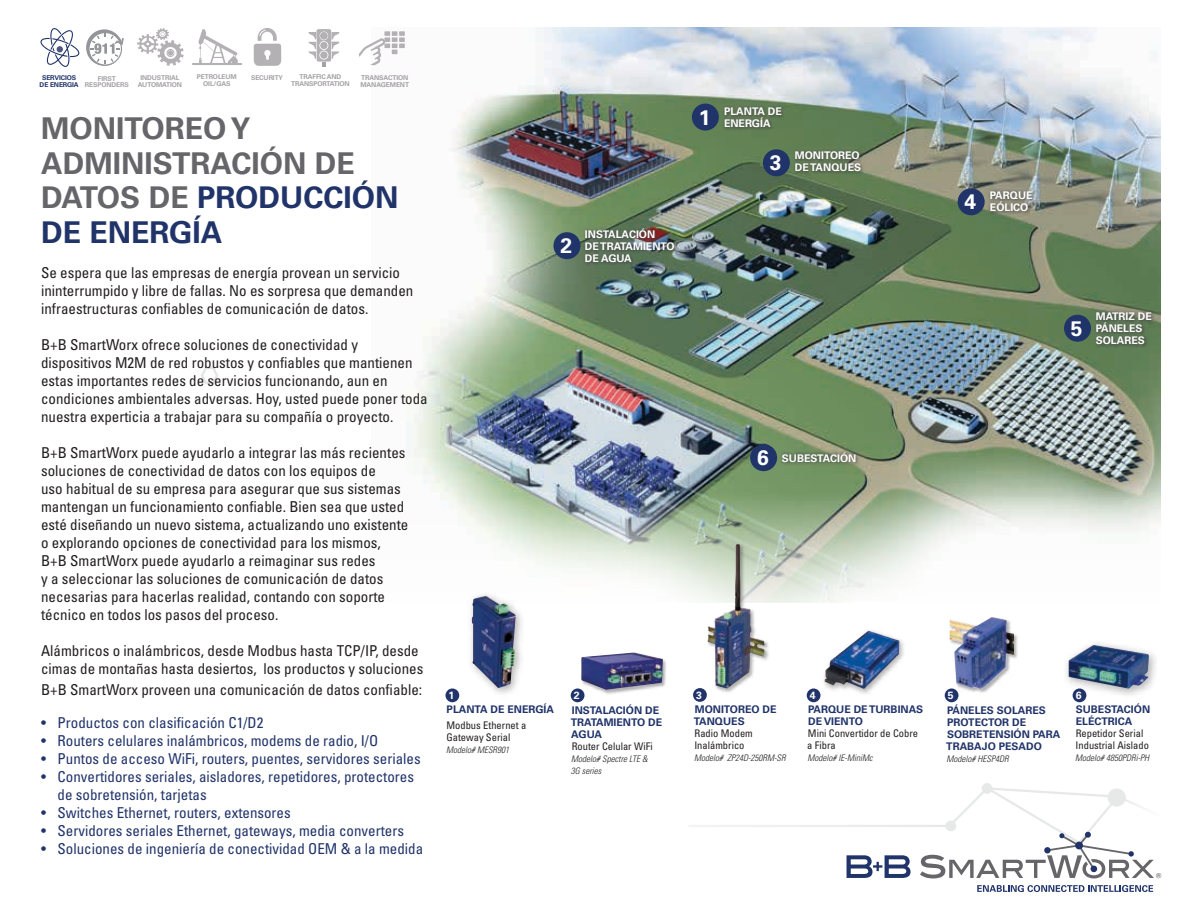
<style>
.page{position:relative;width:1188px;height:918px;background:#fff}
.page>*{position:absolute;margin:0;border:0;box-sizing:border-box;transform-origin:0 0}
.t1{font:700 30px/34.5px "Univers LT Std";color:#66666a}
.t2{font:700 21px "Univers LT Std";color:#fff}
.t3{font:condensed 15px/18px "Univers LT Std";color:#231f20}
.t4{font:condensed 15px/18px "Univers LT Std";color:#21346a}
.t5{font:700 10.5px/12px "Univers LT Std";color:#21346a}
.t6{font:condensed 10.5px/12px "Univers LT Std";color:#231f20}
.t7{font:700 10.5px/12px "Univers LT Std";color:#fff}
.t8{font:italic 300 condensed 9px/12px "Univers LT Std";color:#231f20}
.t9{font:700 6.6px/6.9px "Univers LT Std";letter-spacing:-.015em;color:#a5a2a5;text-align:center}
.t10{font:700 6.6px "Univers LT Std";letter-spacing:-.015em;color:#21346a}
.s1{color:#21346a}
</style>
<div class="page">
<img style="left:372px;top:27px;width:789px;height:575px">
<svg style="left:201px;top:367px;width:17px;height:17px"></svg>
<div style="left:692px;top:104px;width:27px;height:27px;background:#21346a;border-radius:50%"></div>
<div style="left:750px;top:444px;width:27px;height:27px;background:#21346a;border-radius:50%"></div>
<div style="left:763px;top:149px;width:27px;height:27px;background:#21346a;border-radius:50%"></div>
<div style="left:958px;top:188px;width:27px;height:27px;background:#21346a;border-radius:50%"></div>
<div style="left:1064px;top:315px;width:27px;height:27px;background:#21346a;border-radius:50%"></div>
<div style="left:466px;top:590px;width:60px;height:108px;background:#231f20;opacity:.35"></div>
<img style="left:472px;top:596px;width:44px;height:92px">
<div style="left:707px;top:543px;width:63px;height:151px;background:#231f20;opacity:.35"></div>
<img style="left:707px;top:544px;width:58px;height:145px">
<div style="left:1063px;top:639px;width:96px;height:60px;background:#231f20;opacity:.35"></div>
<img style="left:1069px;top:645px;width:80px;height:44px">
<div style="left:949px;top:617px;width:70px;height:77px;background:#231f20;opacity:.35"></div>
<img style="left:950px;top:617px;width:64px;height:72px">
<div style="left:581px;top:652px;width:86px;height:42px;background:#231f20;opacity:.35"></div>
<img style="left:581px;top:652px;width:82px;height:38px">
<div style="left:822px;top:628px;width:84px;height:68px;background:#231f20;opacity:.35"></div>
<img style="left:825px;top:631px;width:74px;height:58px">
<svg style="left:40px;top:28px;width:39px;height:39px"></svg>
<div style="left:982px;top:783px;width:10px;height:11px;background:#e7e8e8;border-radius:50%"></div>
<svg style="left:977px;top:885px;width:176px;height:7px"></svg>
<svg style="left:847px;top:855px;width:64px;height:23px"></svg>
<hr style="left:688px;top:825px;width:263px;height:2px;background:#e7e8e8">
<svg style="left:920px;top:785px;width:242px;height:93px"></svg>
<div style="left:554px;top:232px;width:26px;height:27px;background:#21346a;border-radius:50%"></div>
<svg style="left:309px;top:29px;width:30px;height:37px"></svg>
<svg style="left:137px;top:28px;width:47px;height:38px"></svg>
<svg style="left:192px;top:29px;width:50px;height:36px"></svg>
<svg style="left:254px;top:28px;width:27px;height:38px"></svg>
<svg style="left:359px;top:31px;width:46px;height:34px"></svg>
<svg style="left:86px;top:29px;width:38px;height:37px"></svg>
<div style="left:578px;top:222px;width:103px;height:47px;background:#807f83;opacity:.55"></div>
<div style="left:718px;top:100px;width:70px;height:34px;background:#807f83;opacity:.55"></div>
<div style="left:775px;top:445px;width:88px;height:24px;background:#807f83;opacity:.55"></div>
<div style="left:788px;top:144px;width:79px;height:34px;background:#807f83;opacity:.55"></div>
<div style="left:1089px;top:305px;width:69px;height:46px;background:#807f83;opacity:.55"></div>
<div style="left:984px;top:184px;width:55px;height:34px;background:#807f83;opacity:.55"></div>
<div style="left:445px;top:688px;width:14px;height:14px;background:#21346a;border-radius:50%"></div>
<div style="left:571px;top:688px;width:13px;height:14px;background:#21346a;border-radius:50%"></div>
<div style="left:693px;top:688px;width:14px;height:14px;background:#21346a;border-radius:50%"></div>
<div style="left:807px;top:688px;width:13px;height:14px;background:#21346a;border-radius:50%"></div>
<div style="left:945px;top:688px;width:13px;height:14px;background:#21346a;border-radius:50%"></div>
<div style="left:1073px;top:688px;width:13px;height:14px;background:#21346a;border-radius:50%"></div>
<p class="t9" style="left:197px;top:74px;width:41px">PETROLEUM<br>OI L/GAS</p>
<p class="t9" style="left:291px;top:73px;width:60px">TRAFFIC AND<br>TRANSPORTATION</p>
<p class="t9" style="left:98px;top:75px;width:11px">FIRST</p>
<p class="t9" style="left:251px;top:74px;width:33px">SECURITY</p>
<p class="t9" style="left:138px;top:74px;width:46px">INDUSTRIAL<br>AUTOMATION</p>
<p class="t9" style="left:360px;top:75px;width:50px;text-align:left">TRANSACTION<br>MANAGEMENT</p>
<p class="t10" style="left:42px;top:74px;width:6px">SER</p>
<p class="t10" style="left:54px;top:74px;width:18px">VICIOS</p>
<p class="t10" style="left:40px;top:81px;width:16px">DE ENERG</p>
<p class="t10" style="left:72px;top:81px;width:8px">IA</p>
<p class="t9" style="left:85px;top:82px;width:5px">RES</p>
<p class="t9" style="left:97px;top:82px;width:10px">PONDERS</p>
<h1 class="t1" style="left:41px;top:112px;width:359px">MONITOREO Y<br>ADMINISTRACIÓN DE<br>DATOS DE <span class="s1">PRODUCCIÓN<br>DE ENERGÍA</span></h1>
<p class="t3" style="left:41px;top:263px;width:374px">Se espera que las empresas de energía provean un servicio ininterrumpido y libre de fallas. No es sorpresa que demanden infraestructuras confiables de comunicación de datos.</p>
<p class="t3" style="left:41px;top:335px;width:388px">B+B SmartWorx ofrece soluciones de conectividad y dispositivos M2M de red robustos y confiables que mantienen estas importantes redes de servicios funcionando, aun en condiciones ambientales adversas. Hoy, usted puede poner toda nuestra experticia a trabajar para su compañía o proyecto.</p>
<p class="t3" style="left:41px;top:443px;width:369px">B+B SmartWorx puede ayudarlo a integrar las más recientes soluciones de conectividad de datos con los equipos de<br>uso habitual de su empresa para asegurar que sus sistemas mantengan un funcionamiento confiable. Bien sea que usted esté diseñando un nuevo sistema, actualizando uno existente o explorando opciones de conectividad para los mismos, B+B SmartWorx puede ayudarlo a reimaginar sus redes<br>y a seleccionar las soluciones de comunicación de datos necesarias para hacerlas realidad, contando con soporte técnico en todos los pasos del proceso.</p>
<p class="t3" style="left:41px;top:641px;width:384px">Alámbricos o inalámbricos, desde Modbus hasta TCP/IP, desde cimas de montañas hasta desiertos, los productos y soluciones</p>
<p class="t3" style="left:41px;top:681px;width:383px">B+B SmartWorx proveen una comunicación de datos confiable:</p>
<p class="t4" style="left:41px;top:714px;width:224px">• Productos con clasificación C1/D2</p>
<p class="t4" style="left:41px;top:732px;width:339px">• Routers celulares inalámbricos, modems de radio, I/O</p>
<p class="t4" style="left:41px;top:750px;width:381px">• Puntos de acceso WiFi, routers, puentes, servidores seriales</p>
<p class="t4" style="left:58px;top:768px;width:358px;text-indent:-16px">• Convertidores seriales, aisladores, repetidores, protectores de sobretensión, tarjetas</p>
<p class="t4" style="left:41px;top:804px;width:251px">• Switches Ethernet, routers, extensores</p>
<p class="t4" style="left:41px;top:822px;width:365px">• Servidores seriales Ethernet, gateways, media converters</p>
<p class="t4" style="left:41px;top:840px;width:384px">• Soluciones de ingeniería de conectividad OEM &amp; a la medida</p>
<h2 class="t2" style="left:560px;top:234px;width:13px">2</h2>
<p class="t7" style="left:585px;top:229px;width:11px">INSTALAC</p>
<p class="t7" style="left:636px;top:229px;width:12px">IÓN</p>
<p class="t7" style="left:585px;top:241px;width:24px">DE TRATAM</p>
<p class="t7" style="left:643px;top:241px;width:11px">IENTO</p>
<p class="t7" style="left:585px;top:253px;width:25px">DE AGUA</p>
<h2 class="t2" style="left:699px;top:105px;width:13px">1</h2>
<p class="t7" style="left:724px;top:106px;width:15px">PLANTA</p>
<p class="t7" style="left:768px;top:106px;width:8px">DE</p>
<p class="t7" style="left:724px;top:118px;width:8px">ENERGÍA</p>
<h2 class="t2" style="left:770px;top:151px;width:13px">3</h2>
<p class="t7" style="left:795px;top:149px;width:10px">MON</p>
<p class="t7" style="left:821px;top:149px;width:11px">ITOREO</p>
<p class="t7" style="left:795px;top:161px;width:24px">DE TAN</p>
<p class="t7" style="left:831px;top:161px;width:16px">QUES</p>
<h2 class="t2" style="left:757px;top:446px;width:13px">6</h2>
<p class="t7" style="left:782px;top:452px;width:30px">SUBESTAC</p>
<p class="t7" style="left:837px;top:452px;width:12px">IÓN</p>
<h2 class="t2" style="left:965px;top:190px;width:13px">4</h2>
<p class="t7" style="left:990px;top:189px;width:36px">PARQUE<br>EÓL</p>
<p class="t7" style="left:1010px;top:201px;width:12px">ICO</p>
<h2 class="t2" style="left:1071px;top:316px;width:13px">5</h2>
<p class="t7" style="left:1096px;top:310px;width:9px">MATR</p>
<p class="t7" style="left:1126px;top:310px;width:20px">IZ DE</p>
<p class="t7" style="left:1096px;top:322px;width:21px">PÁNELES<br>SOLARES</p>
<p class="t7" style="left:449px;top:690px;width:7px">1</p>
<p class="t7" style="left:574px;top:690px;width:7px">2</p>
<p class="t7" style="left:696px;top:689px;width:7px">3</p>
<p class="t7" style="left:810px;top:690px;width:7px">4</p>
<p class="t7" style="left:948px;top:690px;width:7px">5</p>
<p class="t7" style="left:1076px;top:690px;width:7px">6</p>
<p class="t5" style="left:447px;top:704px;width:109px">PLANTA DE ENERGÍA</p>
<p class="t6" style="left:446px;top:719px;width:81px">Modbus Ethernet a<br>Gateway Serial</p>
<p class="t8" style="left:446px;top:744px;width:64px">Modelo# MESR901</p>
<p class="t5" style="left:571px;top:704px;width:93px">INSTALACIÓN DE<br>TRATAMIENTO DE<br>AGUA</p>
<p class="t6" style="left:572px;top:740px;width:83px">Router Celular WiFi</p>
<p class="t8" style="left:571px;top:753px;width:78px">Modelo# Spectre LTE &amp;<br>3G series</p>
<p class="t5" style="left:694px;top:704px;width:84px">MONITOREO DE<br>TANQUES</p>
<p class="t6" style="left:694px;top:727px;width:60px">Radio Modem<br>Inalámbrico</p>
<p class="t8" style="left:694px;top:752px;width:93px">Modelo# ZP24D-250RM-SR</p>
<p class="t5" style="left:808px;top:704px;width:117px">PARQUE DE TURBI NAS<br>DE VIENTO</p>
<p class="t6" style="left:807px;top:728px;width:112px">Mini Convertidor de Cobre a Fibra</p>
<p class="t8" style="left:808px;top:752px;width:66px">Modelo# IE-MiniMc</p>
<p class="t5" style="left:946px;top:705px;width:116px">PÁNELES SOLARES<br>PROTECTOR DE<br>SOBRETENSIÓN PARA<br>TRABAJO PESADO</p>
<p class="t8" style="left:947px;top:753px;width:63px">Modelo# HESP4DR</p>
<p class="t5" style="left:1076px;top:704px;width:76px">SUBESTACIÓN<br>ELÉCTRICA</p>
<p class="t6" style="left:1076px;top:727px;width:75px">Repetidor Serial<br>Industrial Aislado</p>
<p class="t8" style="left:1075px;top:752px;width:75px">Modelo# 4850PDRi-PH</p>
</div>
